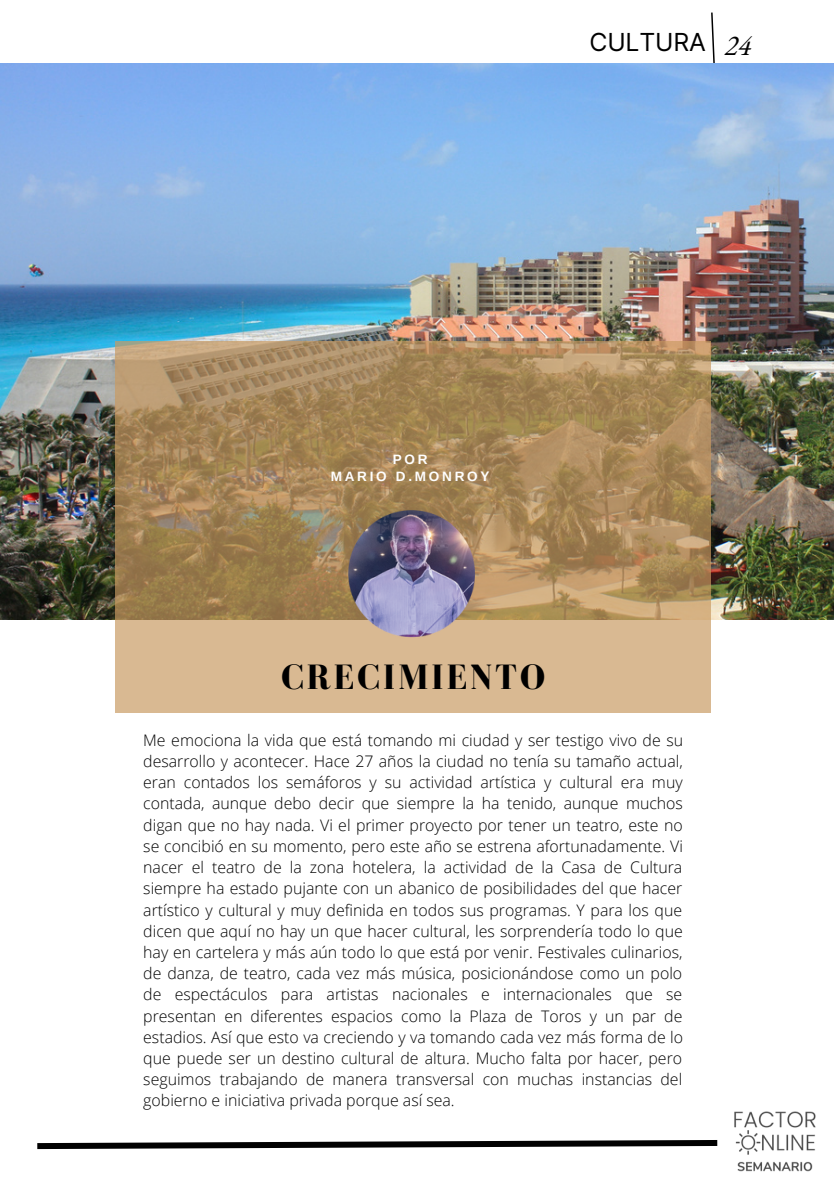
<style>
.page{position:relative;width:834px;height:1196px;background:#fff}
.page>*{position:absolute;margin:0;border:0;box-sizing:border-box;transform-origin:0 0}
.t1{font:700 36.2px "Bodoni FLF";letter-spacing:.08em;color:#000}
.t2{font:italic 28.6px "EB Garamond";color:#000}
.t3{font:24.8px "Inter";letter-spacing:-.005em;color:#000}
.t4{font:300 16px/21.2px "Open Sans";color:#000;text-align:justify}
.t5{font:700 13.6px "Arimo";letter-spacing:.2em;color:#fff}
</style>
<div class="page">
<svg style="left:711px;top:12px;width:4px;height:51px"></svg>
<img style="left:0;top:63px;width:834px;height:556px">
<svg style="left:116px;top:341px;width:595px;height:372px;background:#b49468"></svg>
<img style="left:341px;top:503px;width:144px;height:144px">
<svg style="left:37px;top:1140px;width:679px;height:10px"></svg>
<img style="left:716px;top:1111px;width:100px;height:61px">
<p class="t3" style="left:589px;top:27px;width:118px">CULTURA</p>
<p class="t2" style="left:724px;top:26px;width:29px">24</p>
<p class="t5" style="left:393px;top:452px;width:36px">POR</p>
<p class="t5" style="left:331px;top:468px;width:160px">MARIO D.MONROY</p>
<p class="t1" style="left:281px;top:657px;width:265px">CRECIMIENTO</p>
<p class="t4" style="left:143px;top:729px;width:541px">Me emociona la vida que está tomando mi ciudad y ser testigo vivo de su desarrollo y acontecer. Hace 27 años la ciudad no tenía su tamaño actual, eran contados los semáforos y su actividad artística y cultural era muy contada, aunque debo decir que siempre la ha tenido, aunque muchos digan que no hay nada. Vi el primer proyecto por tener un teatro, este no se concibió en su momento, pero este año se estrena afortunadamente. Vi nacer el teatro de la zona hotelera, la actividad de la Casa de Cultura siempre ha estado pujante con un abanico de posibilidades del que hacer artístico y cultural y muy definida en todos sus programas. Y para los que dicen que aquí no hay un que hacer cultural, les sorprendería todo lo que hay en cartelera y más aún todo lo que está por venir. Festivales culinarios, de danza, de teatro, cada vez más música, posicionándose como un polo de espectáculos para artistas nacionales e internacionales que se presentan en diferentes espacios como la Plaza de Toros y un par de estadios. Así que esto va creciendo y va tomando cada vez más forma de lo que puede ser un destino cultural de altura. Mucho falta por hacer, pero seguimos trabajando de manera transversal con muchas instancias del gobierno e iniciativa privada porque así sea.</p>
</div>
